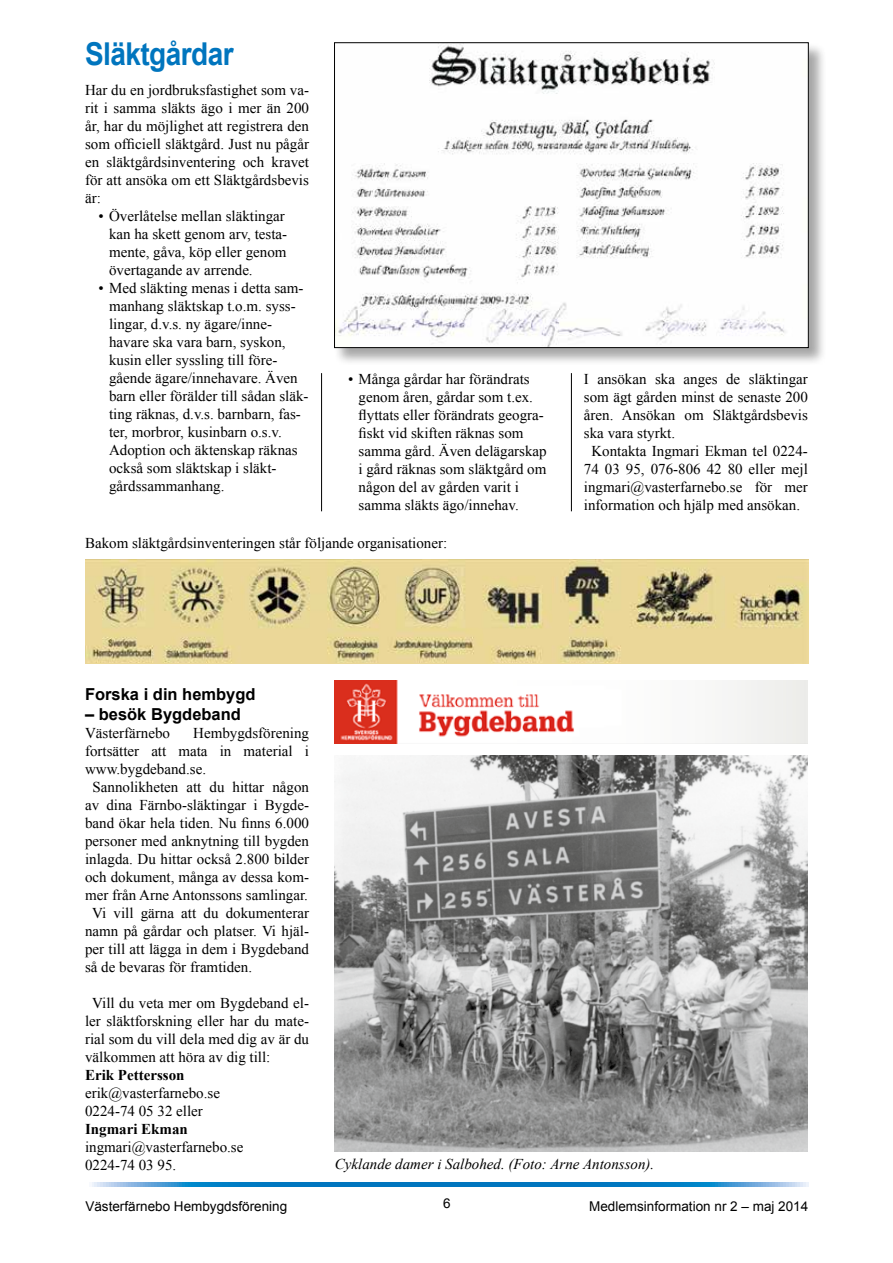
<style>
.page{position:relative;width:893px;height:1263px;background:#fff}
.page>*{position:absolute;margin:0;border:0;box-sizing:border-box;transform-origin:0 0}
.t1{font:700 31.5px "Arial";letter-spacing:-.02em;color:#0075be;scale:.89 1}
.t2{font:700 16.5px "Arial";color:#000}
.t3{font:15px/18px "Times New Roman";color:#000}
.t4{font:italic 15px "Times New Roman";color:#000}
.t5{font:700 15px "Times New Roman";color:#000}
.t6{font:13.5px "Arial";color:#000}
</style>
<div class="page">
<svg style="left:92px;top:1182px;width:716px;height:5px;background:#2188c9"></svg>
<div style="left:334px;top:42px;width:493px;height:324px;background:#000;opacity:.35"></div>
<img style="left:336px;top:44px;width:471px;height:302px">
<div style="left:334px;top:42px;width:475px;height:306px;border:1px solid #000"></div>
<hr style="left:321px;top:373px;width:1px;height:138px;background:#000">
<hr style="left:571px;top:373px;width:1px;height:138px;background:#000">
<img style="left:85px;top:559px;width:723px;height:105px">
<img style="left:335px;top:755px;width:473px;height:397px">
<img style="left:334px;top:680px;width:474px;height:63px">
<h1 class="t1" style="left:85px;top:34px;width:169px">Släktgårdar</h1>
<p class="t3" style="left:85px;top:80px;width:225px;text-align:justify">Har du en jordbruksfastighet som va&shy;rit i samma släkts ägo i mer än 200 år, har du möjlighet att registrera den som officiell släktgård. Just nu pågår en släktgårdsinventering och kravet för att ansöka om ett Släktgårdsbevis är:</p>
<p class="t3" style="left:109px;top:206px;width:181px;text-indent:-10px">• Överlåtelse mellan släktingar kan ha skett genom arv, testa&shy;mente, gåva, köp eller genom övertagande av arrende.</p>
<p class="t3" style="left:109px;top:278px;width:198px;text-indent:-10px">• Med släkting menas i detta sam&shy;manhang släktskap t.o.m. syss&shy;lingar, d.v.s. ny ägare/inne&shy;havare ska vara barn, syskon, kusin eller syssling till före&shy;gående ägare/innehavare. Även barn eller förälder till sådan släk&shy;ting räknas, d.v.s. barnbarn, fas&shy;ter, morbror, kusinbarn o.s.v.<br>Adoption och äktenskap räknas också som släktskap i släkt&shy;gårdssammanhang.</p>
<p class="t3" style="left:358px;top:370px;width:190px;text-indent:-10px">• Många gårdar har förändrats genom åren, gårdar som t.ex. flyttats eller förändrats geogra&shy;fiskt vid skiften räknas som samma gård. Även delägarskap i gård räknas som släktgård om någon del av gården varit i samma släkts ägo/innehav.</p>
<p class="t3" style="left:584px;top:370px;width:225px">I ansökan ska anges de släktingar</p>
<p class="t3" style="left:584px;top:388px;width:225px">som ägt gården minst de senaste 200</p>
<p class="t3" style="left:584px;top:406px;width:225px">åren. Ansökan om Släktgårdsbevis</p>
<p class="t3" style="left:584px;top:424px;width:93px">ska vara styrkt.</p>
<p class="t3" style="left:591px;top:442px;width:217px">Kontakta Ingmari Ekman tel 0224-</p>
<p class="t3" style="left:584px;top:460px;width:225px">74 03 95, 076-806 42 80 eller mejl</p>
<p class="t3" style="left:584px;top:478px;width:225px">ingmari@vasterfarnebo.se för mer</p>
<p class="t3" style="left:584px;top:496px;width:218px">information och hjälp med ansökan.</p>
<p class="t3" style="left:85px;top:534px;width:364px">Bakom släktgårdsinventeringen står följande organisationer:</p>
<p class="t2" style="left:85px;top:683px;width:172px">Forska i din hembygd</p>
<p class="t2" style="left:85px;top:703px;width:157px">– besök Bygdeband</p>
<p class="t3" style="left:85px;top:723px;width:86px">Västerfärnebo</p>
<p class="t3" style="left:193px;top:723px;width:117px">Hembygdsförening</p>
<p class="t3" style="left:85px;top:741px;width:225px">fortsätter att mata in material i</p>
<p class="t3" style="left:85px;top:759px;width:123px">www.bygdeband.se.</p>
<p class="t3" style="left:93px;top:777px;width:218px">Sannolikheten att du hittar någon</p>
<p class="t3" style="left:85px;top:795px;width:225px">av dina Färnbo-släktingar i Bygde-</p>
<p class="t3" style="left:85px;top:813px;width:225px">band ökar hela tiden. Nu finns 6.000</p>
<p class="t3" style="left:85px;top:831px;width:225px">personer med anknytning till bygden</p>
<p class="t3" style="left:85px;top:849px;width:225px">inlagda. Du hittar också 2.800 bilder</p>
<p class="t3" style="left:85px;top:867px;width:225px">och dokument, många av dessa kom-</p>
<p class="t3" style="left:85px;top:885px;width:224px">mer från Arne Antonssons samlingar.</p>
<p class="t3" style="left:92px;top:903px;width:218px">Vi vill gärna att du dokumenterar</p>
<p class="t3" style="left:85px;top:921px;width:225px">namn på gårdar och platser. Vi hjäl-</p>
<p class="t3" style="left:85px;top:939px;width:225px">per till att lägga in dem i Bygdeband</p>
<p class="t3" style="left:85px;top:957px;width:169px">så de bevaras för framtiden.</p>
<p class="t3" style="left:85px;top:993px;width:225px;text-align:justify;text-indent:7px">Vill du veta mer om Bygdeband el&shy;ler släktforskning eller har du mate&shy;rial som du vill dela med dig av är du välkommen att höra av dig till:</p>
<p class="t5" style="left:85px;top:1064px;width:101px">Erik Pettersson</p>
<p class="t3" style="left:85px;top:1083px;width:137px">erik@vasterfarnebo.se<br>0224-74 05 32 eller</p>
<p class="t5" style="left:85px;top:1118px;width:104px">Ingmari Ekman</p>
<p class="t3" style="left:85px;top:1137px;width:160px">ingmari@vasterfarnebo.se<br>0224-74 03 95.</p>
<p class="t4" style="left:335px;top:1154px;width:321px">Cyklande damer i Salbohed. (Foto: Arne Antonsson).</p>
<p class="t6" style="left:85px;top:1197px;width:203px">Västerfärnebo Hembygdsförening</p>
<p class="t6" style="left:443px;top:1195px;width:9px">6</p>
<p class="t6" style="left:589px;top:1197px;width:221px">Medlemsinformation nr 2 – maj 2014</p>
</div>
